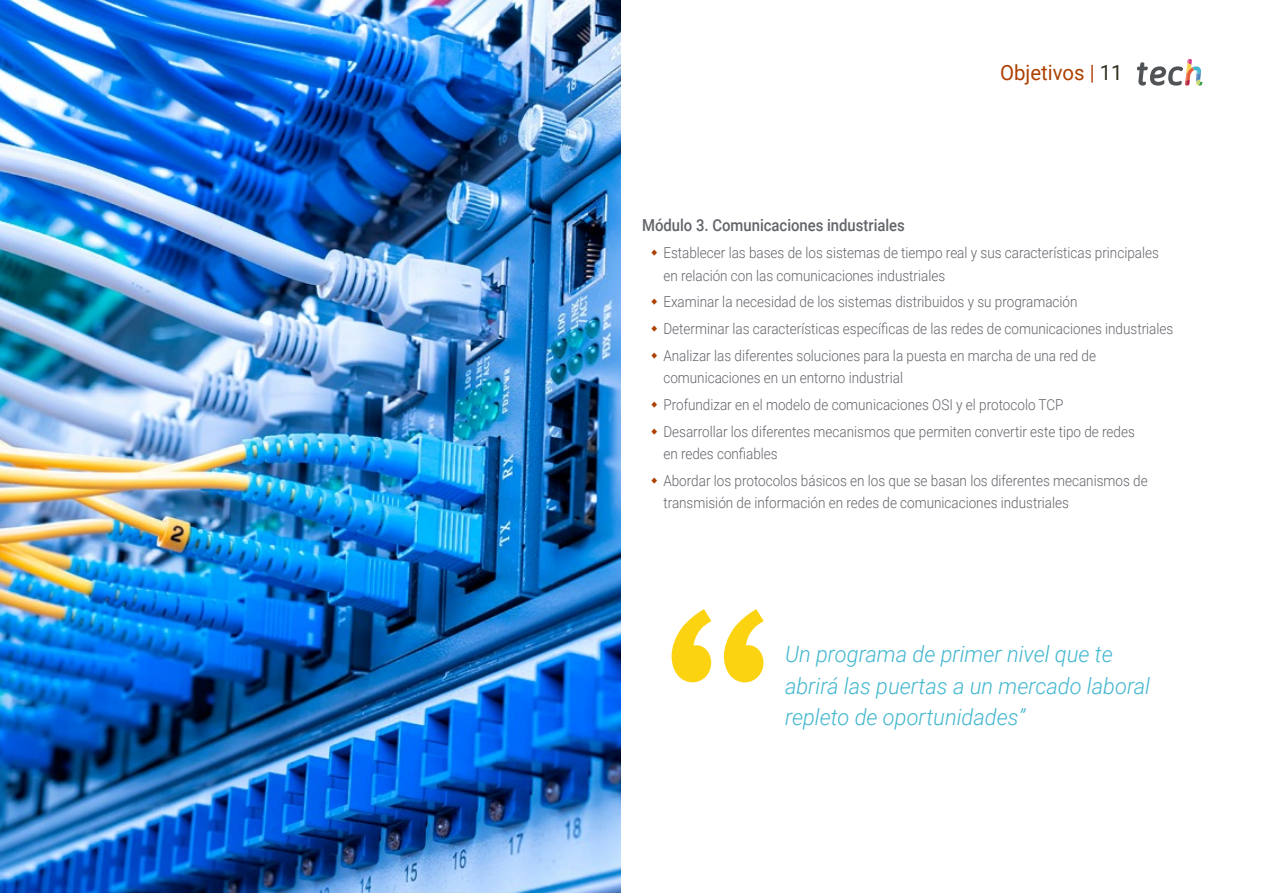
<style>
.page{position:relative;width:1263px;height:893px;background:#fff}
.page>*{position:absolute;margin:0;border:0;box-sizing:border-box;transform-origin:0 0}
.t1{font:italic 300 22.5px/31.5px "Roboto";color:#43b7cf}
.t2{font:21px "Roboto";color:#ae4000}
.t3{font:500 16.5px "Roboto";color:#61646a;scale:.9 1}
.t4{font:300 15px/26.7px "Roboto";color:#61646a;scale:.9 1}
.s1{color:#312e20}
</style>
<div class="page">
<svg style="left:1137px;top:59px;width:65px;height:27px"></svg>
<svg style="left:672px;top:609px;width:92px;height:73px"></svg>
<img style="left:0;top:0;width:621px;height:893px">
<h2 class="t2" style="left:1000px;top:57px;width:124px">Objetivos | <span class="s1">11</span></h2>
<p class="t3" style="left:642px;top:214px;width:293px">Módulo 3. Comunicaciones industriales</p>
<p class="t4" style="left:663px;top:241px;width:552px;line-height:22.5px">Establecer las bases de los sistemas de tiempo real y sus características principales en relación con las comunicaciones industriales</p>
<p class="t4" style="left:663px;top:288px;width:568px">Examinar la necesidad de los sistemas distribuidos y su programación<br>Determinar las características específicas de las redes de comunicaciones industriales<br>Analizar las diferentes soluciones para la puesta en marcha de una red de</p>
<p class="t4" style="left:663px;top:364px;width:525px">comunicaciones en un entorno industrial<br>Profundizar en el modelo de comunicaciones OSI y el protocolo TCP<br>Desarrollar los diferentes mecanismos que permiten convertir este tipo de redes</p>
<p class="t4" style="left:663px;top:440px;width:540px">en redes confiables<br>Abordar los protocolos básicos en los que se basan los diferentes mecanismos de</p>
<p class="t4" style="left:663px;top:489px;width:452px">transmisión de información en redes de comunicaciones industriales</p>
<h1 class="t1" style="left:785px;top:638px;width:367px">Un programa de primer nivel que te abrirá las puertas a un mercado laboral repleto de oportunidades”</h1>
</div>
